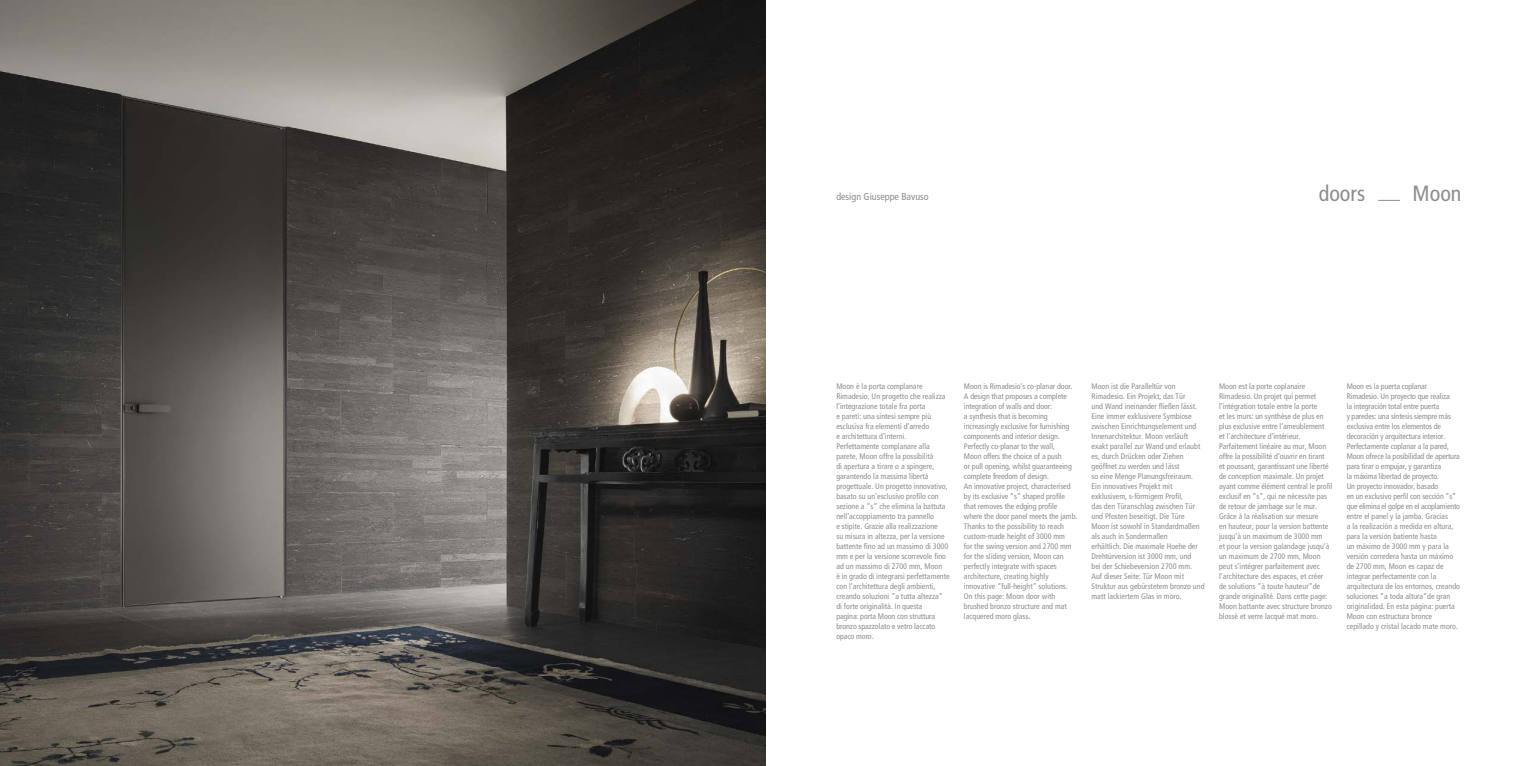
<style>
.page{position:relative;width:1531px;height:766px;background:#fff}
.page>*{position:absolute;margin:0;border:0;box-sizing:border-box;transform-origin:0 0}
.t1{font:condensed 22px "Frutiger";color:#8d8d8d}
.t2{font:condensed 10px "Frutiger";color:#8d8d8d}
.t3{font:condensed 8px/10px "Frutiger";color:#8d8d8d}
</style>
<div class="page">
<svg style="left:1378px;top:200px;width:22px;height:1px"></svg>
<img style="left:0;top:0;width:765px;height:765px">
<p class="t2" style="left:836px;top:191px;width:94px">design Giuseppe Bavuso</p>
<h1 class="t1" style="left:1319px;top:180px;width:48px">doors</h1>
<h1 class="t1" style="left:1412px;top:180px;width:50px">Moon</h1>
<p class="t3" style="left:836px;top:381px;width:115px">Moon è la porta complanare<br>Rimadesio. Un progetto che realizza l’integrazione totale fra porta<br>e pareti: una sintesi sempre più esclusiva fra elementi d’arredo<br>e architettura d’interni.<br>Perfettamente complanare alla parete, Moon offre la possibilità<br>di apertura a tirare o a spingere, garantendo la massima libertà progettuale. Un progetto innovativo, basato su un’esclusivo profilo con sezione a “s” che elimina la battuta nell’accoppiamento tra pannello<br>e stipite. Grazie alla realizzazione<br>su misura in altezza, per la versione battente fino ad un massimo di 3000 mm e per la versione scorrevole fino ad un massimo di 2700 mm, Moon<br>è in grado di integrarsi perfettamente con l’architettura degli ambienti, creando soluzioni “a tutta altezza” di forte originalità. In questa<br>pagina: porta Moon con struttura bronzo spazzolato e vetro laccato opaco moro.</p>
<p class="t3" style="left:964px;top:381px;width:115px">Moon is Rimadesio’s co-planar door.<br>A design that proposes a complete integration of walls and door:<br>a synthesis that is becoming increasingly exclusive for furnishing components and interior design.<br>Perfectly co-planar to the wall,<br>Moon offers the choice of a push<br>or pull opening, whilst guaranteeing complete freedom of design.<br>An innovative project, characterised by its exclusive “s” shaped profile that removes the edging profile where the door panel meets the jamb.<br>Thanks to the possibility to reach custom-made height of 3000 mm<br>for the swing version and 2700 mm for the sliding version, Moon can perfectly integrate with spaces architecture, creating highly innovative “full-height” solutions.<br>On this page: Moon door with brushed bronzo structure and mat lacquered moro glass.</p>
<p class="t3" style="left:1091px;top:381px;width:114px">Moon ist die Paralleltür von<br>Rimadesio. Ein Projekt, das Tür<br>und Wand ineinander fließen lässt.<br>Eine immer exklusivere Symbiose zwischen Einrichtungselement und<br>Innenarchitektur. Moon verläuft exakt parallel zur Wand und erlaubt es, durch Drücken oder Ziehen geöffnet zu werden und lässt<br>so eine Menge Planungsfreiraum.<br>Ein innovatives Projekt mit exklusivem, s-förmigem Profil,<br>das den Türanschlag zwischen Tür und Pfosten beseitigt. Die Türe<br>Moon ist sowohl in Standardmaßen als auch in Sondermaßen<br>erhältlich. Die maximale Hoehe der<br>Drehtürversion ist 3000 mm, und<br>bei der Schiebeversion 2700 mm.<br>Auf dieser Seite: Tür Moon mit<br>Struktur aus gebürstetem bronzo und matt lackiertem Glas in moro.</p>
<p class="t3" style="left:1219px;top:381px;width:115px">Moon est la porte coplanaire Rimadesio. Un projet qui permet l’intégration totale entre la porte<br>et les murs: un synthèse de plus en plus exclusive entre l’ameublement<br>et l’architecture d’intérieur.<br>Parfaitement linéaire au mur, Moon offre la possibilité d’ouvrir en tirant et poussant, garantissant une liberté de conception maximale. Un projet ayant comme élément central le profil exclusif en “s”, qui ne nécessite pas de retour de jambage sur le mur.<br>Grâce à la réalisation sur mesure<br>en hauteur, pour la version battente jusqu’à un maximum de 3000 mm<br>et pour la version galandage jusqu’à un maximum de 2700 mm, Moon peut s’intégrer parfaitement avec l’architecture des espaces, et créer de solutions “à toute hauteur“de grande originalité. Dans cette page:<br>Moon battante avec structure bronzo blossè et verre lacqué mat moro.</p>
<p class="t3" style="left:1346px;top:381px;width:115px">Moon es la puerta coplanar Rimadesio. Un proyecto que realiza<br>la integración total entre puerta<br>y paredes: una síntesis siempre más exclusiva entre los elementos de decoración y arquitectura interior.<br>Perfectamente coplanar a la pared, Moon ofrece la posibilidad de apertura para tirar o empujar, y garantiza<br>la máxima libertad de proyecto.<br>Un proyecto innovador, basado<br>en un exclusivo perfil con sección “s” que elimina el golpe en el acoplamiento entre el panel y la jamba. Gracias<br>a la realización a medida en altura, para la versión batiente hasta<br>un máximo de 3000 mm y para la versión corredera hasta un máximo de 2700 mm, Moon es capaz de integrar perfectamente con la arquitectura de los entornos, creando soluciones “a toda altura“de gran originalidad. En esta página: puerta Moon con estructura bronce cepillado y cristal lacado mate moro.</p>
</div>
